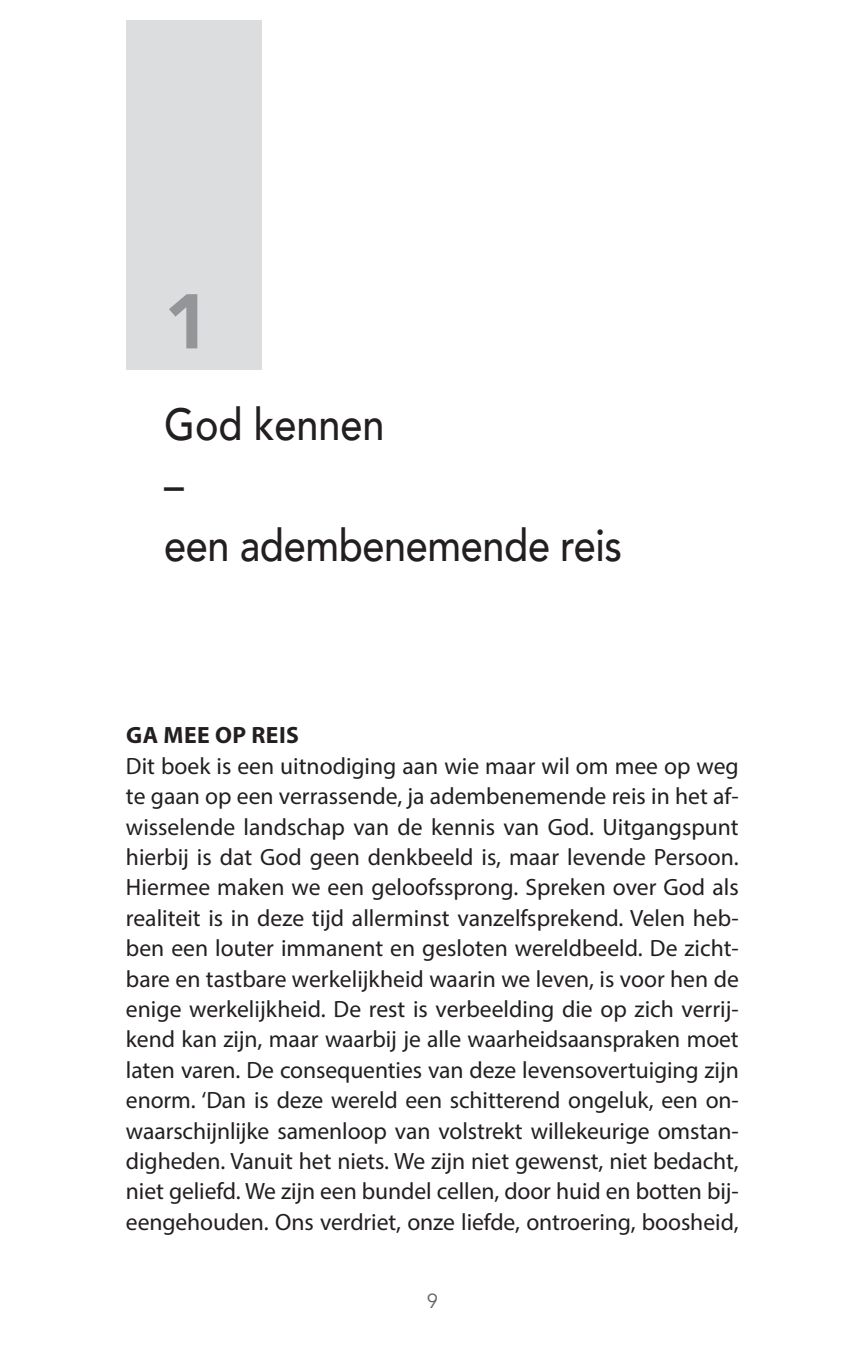
<style>
.page{position:relative;width:861px;height:1372px;background:#fff}
.page>*{position:absolute;margin:0;border:0;box-sizing:border-box;transform-origin:0 0}
.t1{font:900 76.5px "Avenir";color:#939598}
.t2{font:500 45px/60.8px "Avenir";letter-spacing:-.01em;color:#231f20;scale:.88 1}
.t3{font:23.62px/30.4px "Myriad Pro";letter-spacing:-.005em;color:#231f20;text-align:justify}
.t4{font:700 23.62px "Myriad Pro";letter-spacing:.02em;color:#231f20}
.t5{font:20.25px "Avenir";color:#636366}
</style>
<div class="page">
<div style="left:126px;top:21px;width:135px;height:349px;background:#dcdddf"></div>
<h1 class="t1" style="left:164px;top:256px;width:47px">1</h1>
<h2 class="t2" style="left:164px;top:391px;width:521px">God kennen<br>–<br>een adembenemende reis</h2>
<p class="t4" style="left:126px;top:720px;width:174px">GA MEE OP REIS</p>
<p class="t3" style="left:126px;top:750px;width:614px">Dit boek is een uitnodiging aan wie maar wil om mee op weg te gaan op een verrassende, ja adembenemende reis in het af&shy;wisselende landschap van de kennis van God. Uitgangspunt hierbij is dat God geen denkbeeld is, maar levende Persoon.<br>Hiermee maken we een geloofssprong. Spreken over God als realiteit is in deze tijd allerminst vanzelfsprekend. Velen heb&shy;ben een louter immanent en gesloten wereldbeeld. De zicht&shy;bare en tastbare werkelijkheid waarin we leven, is voor hen de enige werkelijkheid. De rest is verbeelding die op zich verrij&shy;kend kan zijn, maar waarbij je alle waarheidsaanspraken moet laten varen. De consequenties van deze levensovertuiging zijn enorm. ‘Dan is deze wereld een schitterend ongeluk, een on&shy;waarschijnlijke samenloop van volstrekt willekeurige omstan&shy;digheden. Vanuit het niets. We zijn niet gewenst, niet bedacht, niet geliefd. We zijn een bundel cellen, door huid en botten bij&shy;eengehouden. Ons verdriet, onze liefde, ontroering, boosheid,</p>
<p class="t5" style="left:426px;top:1288px;width:13px">9</p>
</div>
